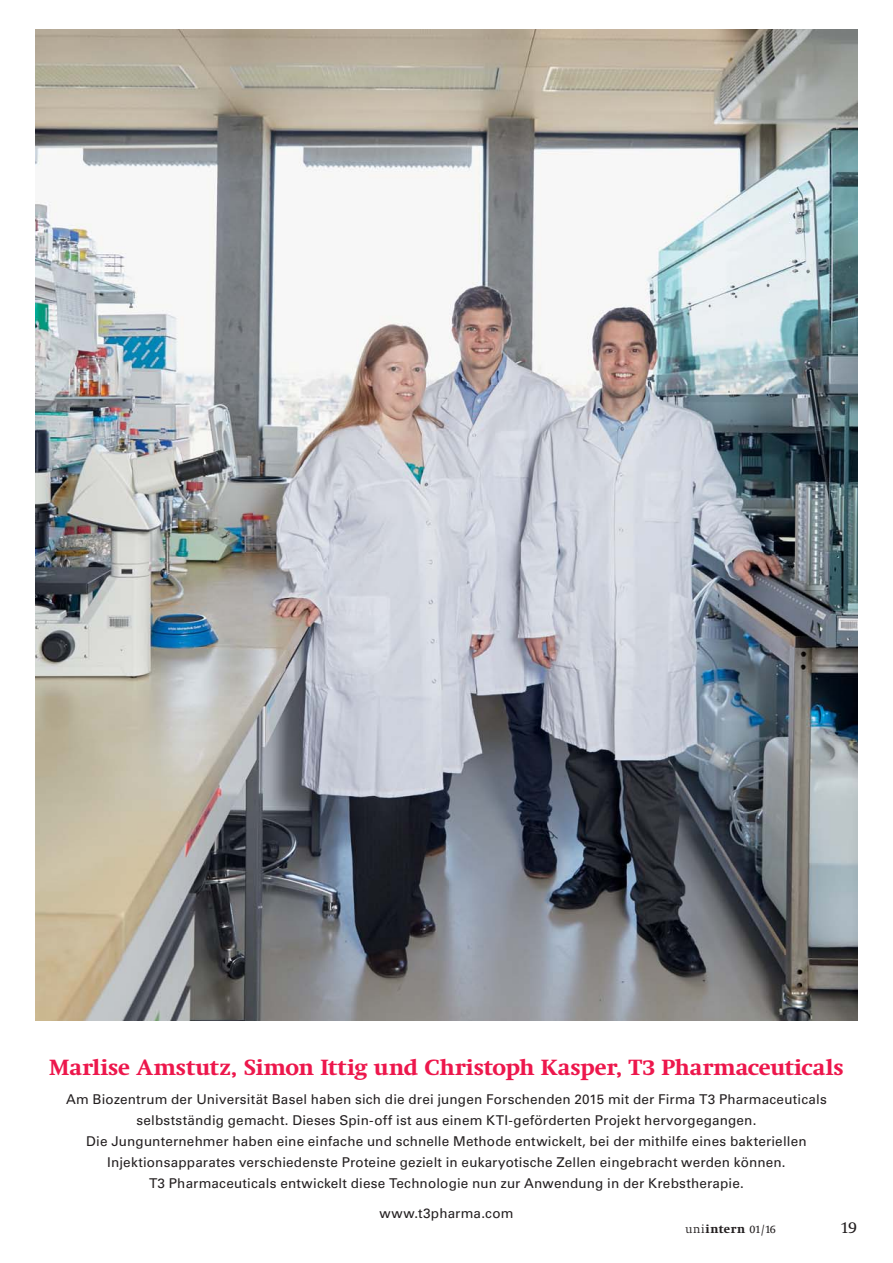
<style>
.page{position:relative;width:893px;height:1263px;background:#fff}
.page>*{position:absolute;margin:0;border:0;box-sizing:border-box;transform-origin:0 0}
.t1{font:700 22.5px "Swift Neue LT Pro";color:#ed174c}
.t2{font:16.5px "Swift Neue LT Pro";color:#231f20}
.t3{font:13.5px/21px "Univers LT Std";letter-spacing:.015em;color:#231f20;text-align:center}
.t4{font:700 12px "Swift Neue LT Pro";letter-spacing:.045em;color:#231f20}
.s1{font-weight:300}
.s2{font-weight:400;font-size:11.25px}
</style>
<div class="page">
<img style="left:36px;top:30px;width:821px;height:990px">
<h1 class="t1" style="left:49px;top:1059px;width:796px">Marlise Amstutz, Simon Ittig und Christoph Kasper, T3 Pharmaceuticals</h1>
<p class="t3" style="left:66px;top:1090px;width:762px">Am Biozentrum der Universität Basel haben sich die drei jungen Forschenden 2015 mit der Firma T3 Pharmaceuticals selbstständig gemacht. Dieses Spin-off ist aus einem KTI-geförderten Projekt hervorgegangen.<br>Die Jungunternehmer haben eine einfache und schnelle Methode entwickelt, bei der mithilfe eines bakteriellen Injektionsapparates verschiedenste Proteine gezielt in eukaryotische Zellen eingebracht werden können.<br>T3 Pharmaceuticals entwickelt diese Technologie nun zur Anwendung in der Krebstherapie.</p>
<p class="t3" style="left:379px;top:1203px;width:135px">www.t3pharma.com</p>
<p class="t4" style="left:685px;top:1225px;width:92px"><span class="s1">uni</span>intern <span class="s2">01 / 16</span></p>
<p class="t2" style="left:841px;top:1221px;width:17px">19</p>
</div>
